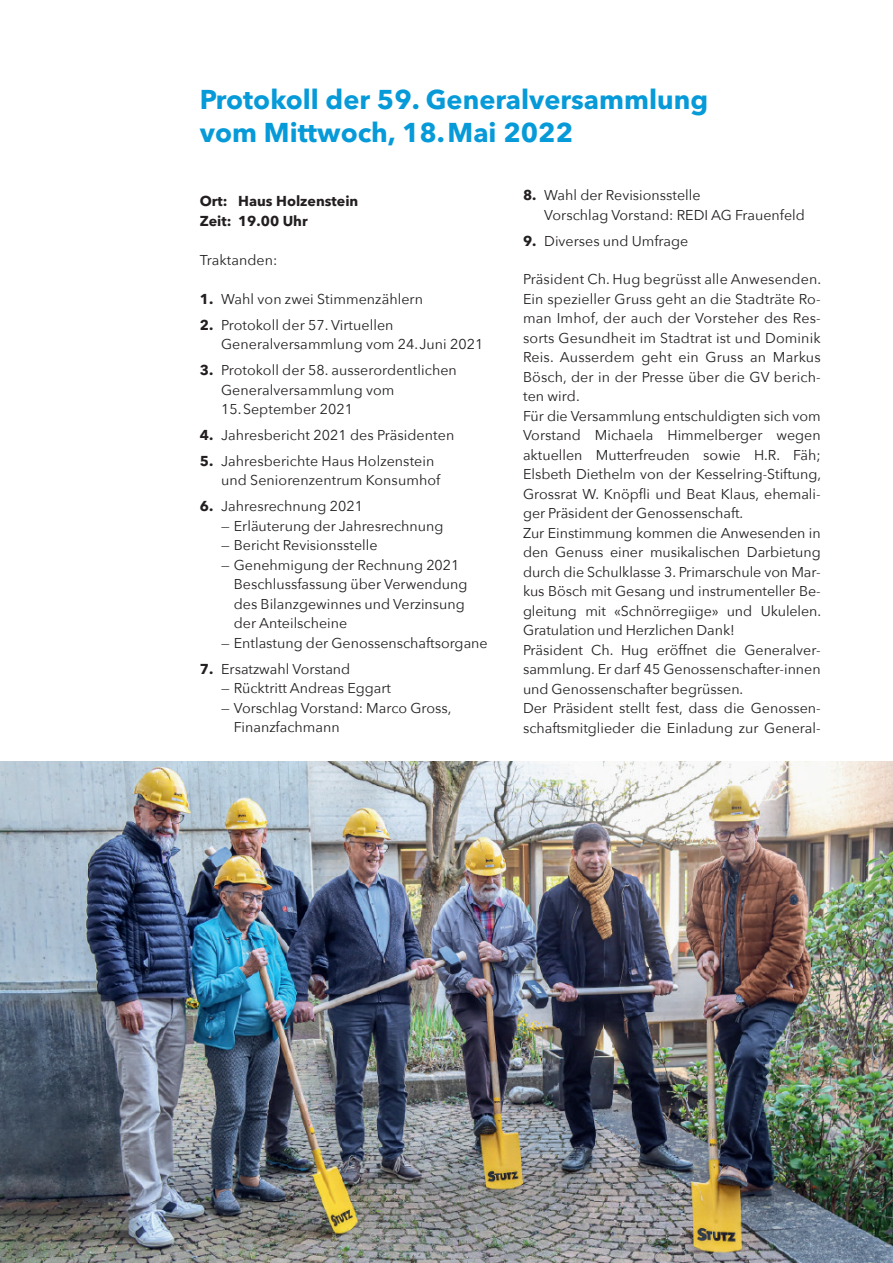
<style>
.page{position:relative;width:893px;height:1263px;background:#fff}
.page>*{position:absolute;margin:0;border:0;box-sizing:border-box;transform-origin:0 0}
.t1{font:700 27px/33px "Avenir Next LT Pro";color:#069ad9}
.t2{font:14.25px/19.5px "Avenir Next";color:#231f20}
.t3{font:700 14.25px/19.5px "Avenir Next LT Pro";color:#231f20}
.s1{font-family:"Avenir Next LT Pro";font-weight:700}
</style>
<div class="page">
<img style="left:0;top:761px;width:893px;height:502px">
<h1 class="t1" style="left:200px;top:83px;width:510px">Protokoll der 59. Generalversammlung vom Mittwoch, 18.Mai 2022</h1>
<p class="t3" style="left:200px;top:191px;width:160px">Ort: Haus Holzenstein<br>Zeit: 19.00 Uhr</p>
<p class="t2" style="left:200px;top:249px;width:79px">Traktanden:</p>
<p class="t2" style="left:200px;top:288px;width:225px"><span class="s1">1.</span> Wahl von zwei Stimmenzählern</p>
<p class="t2" style="left:221px;top:314px;width:264px;text-indent:-21px"><span class="s1">2.</span> Protokoll der 57. Virtuellen<br>Generalversammlung vom 24.Juni 2021</p>
<p class="t2" style="left:221px;top:360px;width:237px;text-indent:-21px"><span class="s1">3.</span> Protokoll der 58. ausserordentlichen<br>Generalversammlung vom<br>15.September 2021</p>
<p class="t2" style="left:200px;top:425px;width:256px"><span class="s1">4.</span> Jahresbericht 2021 des Präsidenten</p>
<p class="t2" style="left:221px;top:450px;width:221px;text-indent:-21px"><span class="s1">5.</span> Jahresberichte Haus Holzenstein und Seniorenzentrum Konsumhof</p>
<p class="t2" style="left:200px;top:496px;width:165px"><span class="s1">6.</span> Jahresrechnung 2021</p>
<p class="t2" style="left:221px;top:515px;width:224px">— Erläuterung der Jahresrechnung</p>
<p class="t2" style="left:221px;top:535px;width:158px">— Bericht Revisionsstelle</p>
<p class="t2" style="left:234px;top:554px;width:235px;text-indent:-13px">— Genehmigung der Rechnung 2021<br>Beschlussfassung über Verwendung des Bilanzgewinnes und Verzinsung der Anteilscheine</p>
<p class="t2" style="left:221px;top:632px;width:268px">— Entlastung der Genossenschaftsorgane</p>
<p class="t2" style="left:200px;top:658px;width:152px"><span class="s1">7.</span> Ersatzwahl Vorstand</p>
<p class="t2" style="left:221px;top:678px;width:171px">— Rücktritt Andreas Eggart</p>
<p class="t2" style="left:234px;top:697px;width:219px;text-indent:-13px">— Vorschlag Vorstand: Marco Gross,<br>Finanzfachmann</p>
<p class="t2" style="left:544px;top:185px;width:262px;text-indent:-21px"><span class="s1">8.</span> Wahl der Revisionsstelle<br>Vorschlag Vorstand: REDI AG Frauenfeld</p>
<p class="t2" style="left:523px;top:230px;width:167px"><span class="s1">9.</span> Diverses und Umfrage</p>
<p class="t2" style="left:523px;top:269px;width:300px">Präsident Ch. Hug begrüsst alle Anwesenden.<br>Ein spezieller Gruss geht an die Stadträte Ro&shy;man Imhof, der auch der Vorsteher des Res&shy;sorts Gesundheit im Stadtrat ist und Dominik Reis. Ausserdem geht ein Gruss an Markus Bösch, der in der Presse über die GV berich&shy;ten wird.<br>Für die Versammlung entschuldigten sich vom Vorstand Michaela Himmelberger wegen aktuellen Mutterfreuden sowie H.R. Fäh; Elsbeth Diethelm von der Kesselring-Stiftung, Grossrat W. Knöpfli und Beat Klaus, ehemali&shy;ger Präsident der Genossenschaft.<br>Zur Einstimmung kommen die Anwesenden in den Genuss einer musikalischen Darbietung durch die Schulklasse 3. Primarschule von Mar&shy;kus Bösch mit Gesang und instrumenteller Be&shy;gleitung mit «Schnörregiige» und Ukulelen.<br>Gratulation und Herzlichen Dank!<br>Präsident Ch. Hug eröffnet die Generalver&shy;sammlung. Er darf 45 Genossenschafter-innen und Genossenschafter begrüssen.<br>Der Präsident stellt fest, dass die Genossen&shy;schaftsmitglieder die Einladung zur General-</p>
</div>
